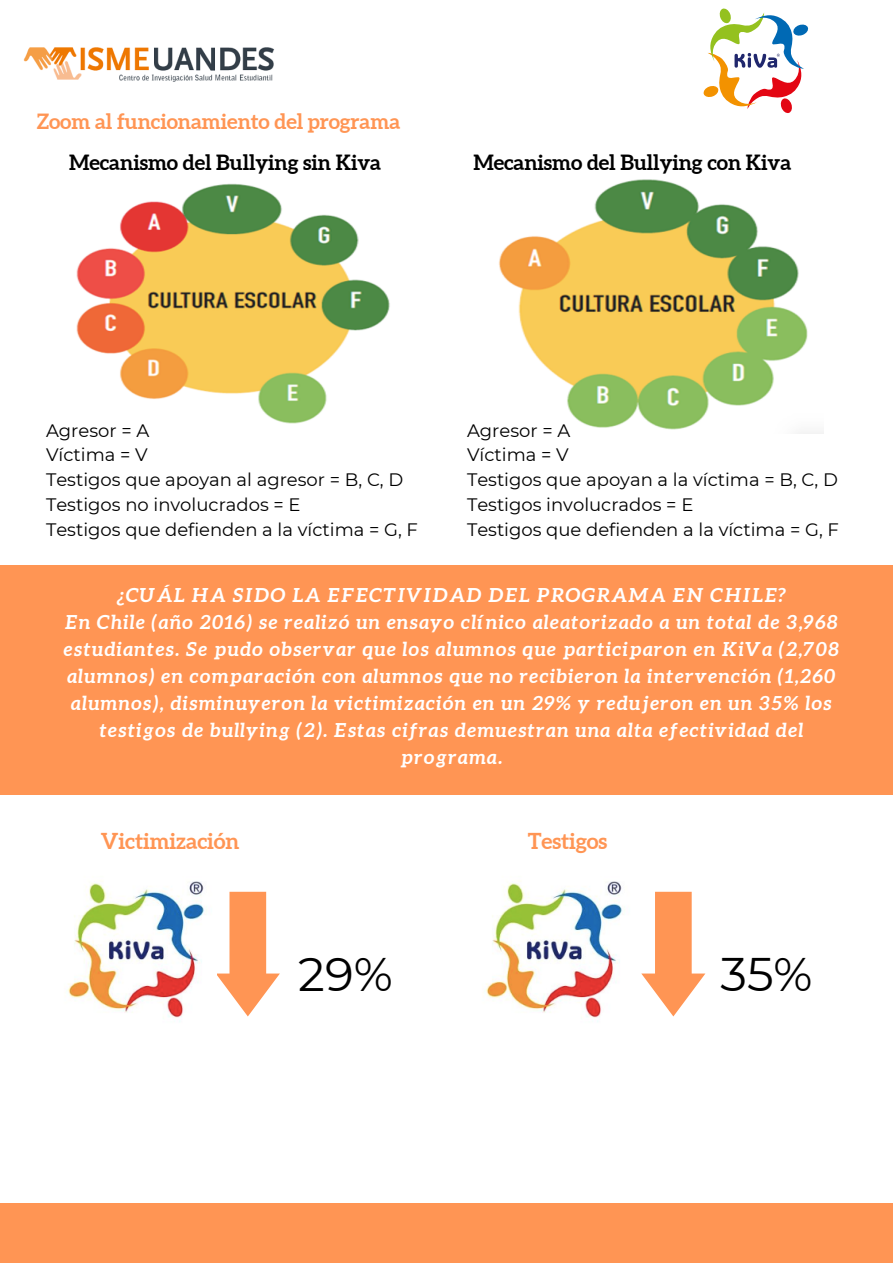
<style>
.page{position:relative;width:893px;height:1264px;background:#fff}
.page>*{position:absolute;margin:0;border:0;box-sizing:border-box;transform-origin:0 0}
.t1{font:47.1px "Montserrat";color:#000}
.t2{font:700 21.9px "Aleo";letter-spacing:-.005em;color:#ff9554}
.t3{font:700 21px "Aleo";letter-spacing:-.005em;color:#000}
.t4{font:700 21px "Aleo";letter-spacing:-.005em;color:#ff9554}
.t5{font:italic 700 19.5px/27px "Aleo";letter-spacing:.055em;color:#fff;text-align:center}
.t6{font:18px "Montserrat";color:#000}
</style>
<div class="page">
<img style="left:23px;top:47px;width:252px;height:35px">
<div style="left:0;top:1203px;width:892px;height:59px;background:#ff9554"></div>
<div style="left:0;top:565px;width:892px;height:229px;background:#ff9554"></div>
<svg style="left:217px;top:891px;width:63px;height:125px"></svg>
<svg style="left:641px;top:891px;width:64px;height:125px"></svg>
<img style="left:76px;top:183px;width:314px;height:241px">
<img style="left:499px;top:179px;width:324px;height:254px">
<img style="left:67px;top:881px;width:138px;height:141px">
<img style="left:485px;top:881px;width:138px;height:141px">
<svg style="left:703px;top:9px;width:105px;height:104px"></svg>
<p class="t4" style="left:37px;top:109px;width:365px">Zoom al funcionamiento del programa</p>
<p class="t3" style="left:69px;top:151px;width:313px">Mecanismo del Bullying sin Kiva</p>
<p class="t3" style="left:473px;top:151px;width:319px">Mecanismo del Bullying con Kiva</p>
<p class="t6" style="left:46px;top:419px;width:105px">Agresor = A</p>
<p class="t6" style="left:46px;top:444px;width:103px">Víctima = V</p>
<p class="t6" style="left:46px;top:468px;width:359px">Testigos que apoyan al agresor = B, C, D</p>
<p class="t6" style="left:46px;top:493px;width:256px">Testigos no involucrados = E</p>
<p class="t6" style="left:46px;top:518px;width:373px">Testigos que defienden a la víctima = G, F</p>
<p class="t6" style="left:467px;top:419px;width:105px">Agresor = A</p>
<p class="t6" style="left:467px;top:444px;width:103px">Víctima = V</p>
<p class="t6" style="left:467px;top:468px;width:372px">Testigos que apoyan a la víctima = B, C, D</p>
<p class="t6" style="left:467px;top:493px;width:228px">Testigos involucrados = E</p>
<p class="t6" style="left:467px;top:518px;width:373px">Testigos que defienden a la víctima = G, F</p>
<p class="t5" style="left:116px;top:581px;width:671px">¿CUÁL HA SIDO LA EFECTIVIDAD DEL PROGRAMA EN CHILE?</p>
<p class="t5" style="left:64px;top:608px;width:777px">En Chile (año 2016) se realizó un ensayo clínico aleatorizado a un total de 3,968 estudiantes. Se pudo observar que los alumnos que participaron en KiVa (2,708 alumnos) en comparación con alumnos que no recibieron la intervención (1,260 alumnos), disminuyeron la victimización en un 29% y redujeron en un 35% los testigos de bullying (2). Estas cifras demuestran una alta efectividad del programa.</p>
<p class="t2" style="left:101px;top:828px;width:140px">Victimización</p>
<p class="t2" style="left:527px;top:828px;width:81px">Testigos</p>
<p class="t1" style="left:298px;top:945px;width:96px">29%</p>
<p class="t1" style="left:720px;top:945px;width:94px">35%</p>
</div>
